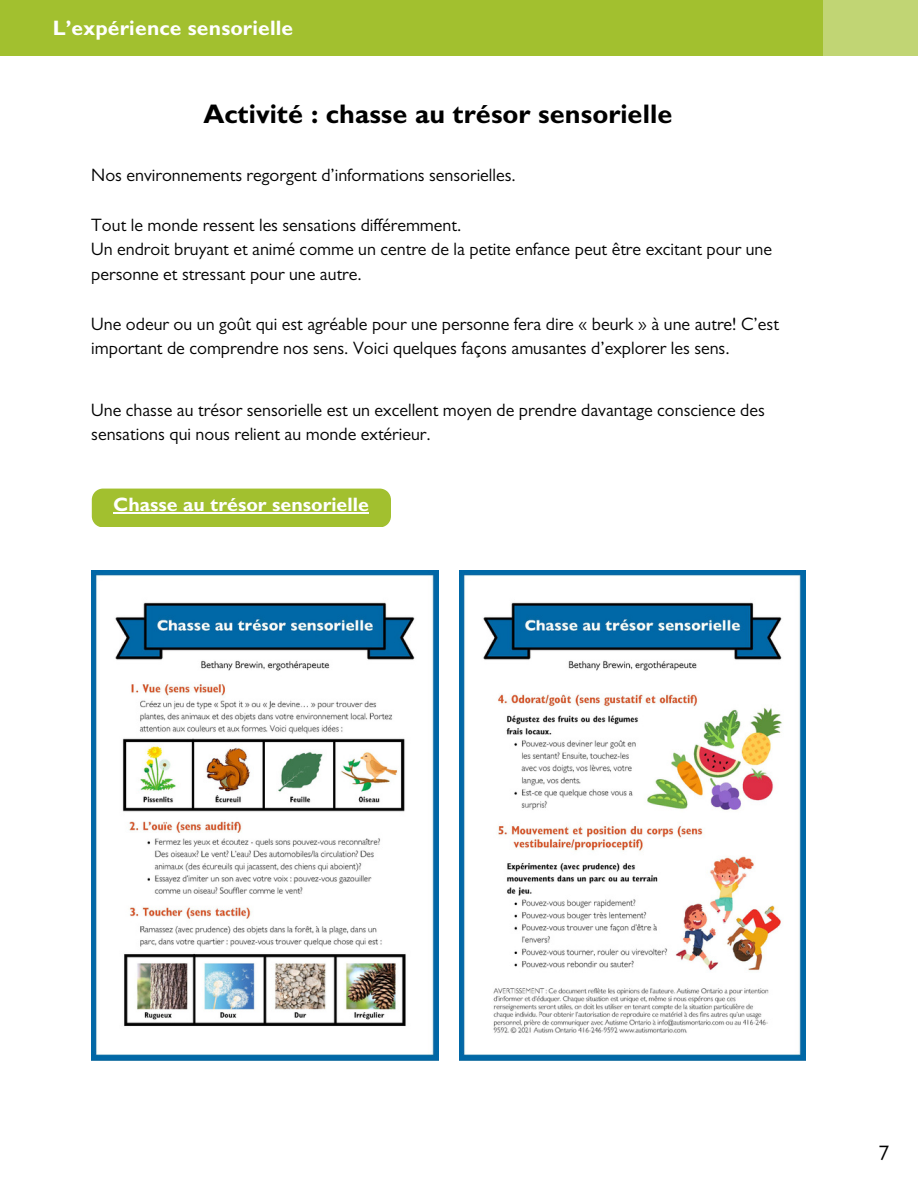
<style>
.page{position:relative;width:918px;height:1188px;background:#fff}
.page>*{position:absolute;margin:0;border:0;box-sizing:border-box;transform-origin:0 0}
.t1{font:700 27px "Gill Sans";color:#000}
.t2{font:700 21px "Gill Sans";letter-spacing:.005em;color:#fff}
.t3{font:21px "Gill Sans";color:#000}
.t4{font:700 19.5px "Gill Sans";color:#fff}
.t5{font:18px/24.8px "Gill Sans";color:#000}
</style>
<div class="page">
<div style="left:0;top:0;width:823px;height:55px;background:#a2c02f"></div>
<div style="left:819px;top:0;width:99px;height:55px;background:#c1d574"></div>
<div style="left:92px;top:489px;width:299px;height:38px;background:#a2c02f"></div>
<hr style="left:114px;top:512px;width:255px;height:1px;background:#fff">
<img style="left:459px;top:570px;width:347px;height:491px">
<img style="left:92px;top:570px;width:346px;height:491px">
<p class="t2" style="left:53px;top:20px;width:242px">L’expérience sensorielle</p>
<p class="t1" style="left:203px;top:104px;width:471px">Activité : chasse au trésor sensorielle</p>
<p class="t5" style="left:91px;top:166px;width:426px">Nos environnements regorgent d’informations sensorielles.</p>
<p class="t5" style="left:91px;top:215px;width:372px">Tout le monde ressent les sensations différemment.</p>
<p class="t5" style="left:91px;top:240px;width:682px">Un endroit bruyant et animé comme un centre de la petite enfance peut être excitant pour une personne et stressant pour une autre.</p>
<p class="t5" style="left:91px;top:314px;width:689px">Une odeur ou un goût qui est agréable pour une personne fera dire « beurk » à une autre! C’est important de comprendre nos sens. Voici quelques façons amusantes d’explorer les sens.</p>
<p class="t5" style="left:91px;top:400px;width:675px">Une chasse au trésor sensorielle est un excellent moyen de prendre davantage conscience des sensations qui nous relient au monde extérieur.</p>
<p class="t4" style="left:114px;top:498px;width:257px">Chasse au trésor sensorielle</p>
<p class="t3" style="left:879px;top:1145px;width:12px">7</p>
</div>
